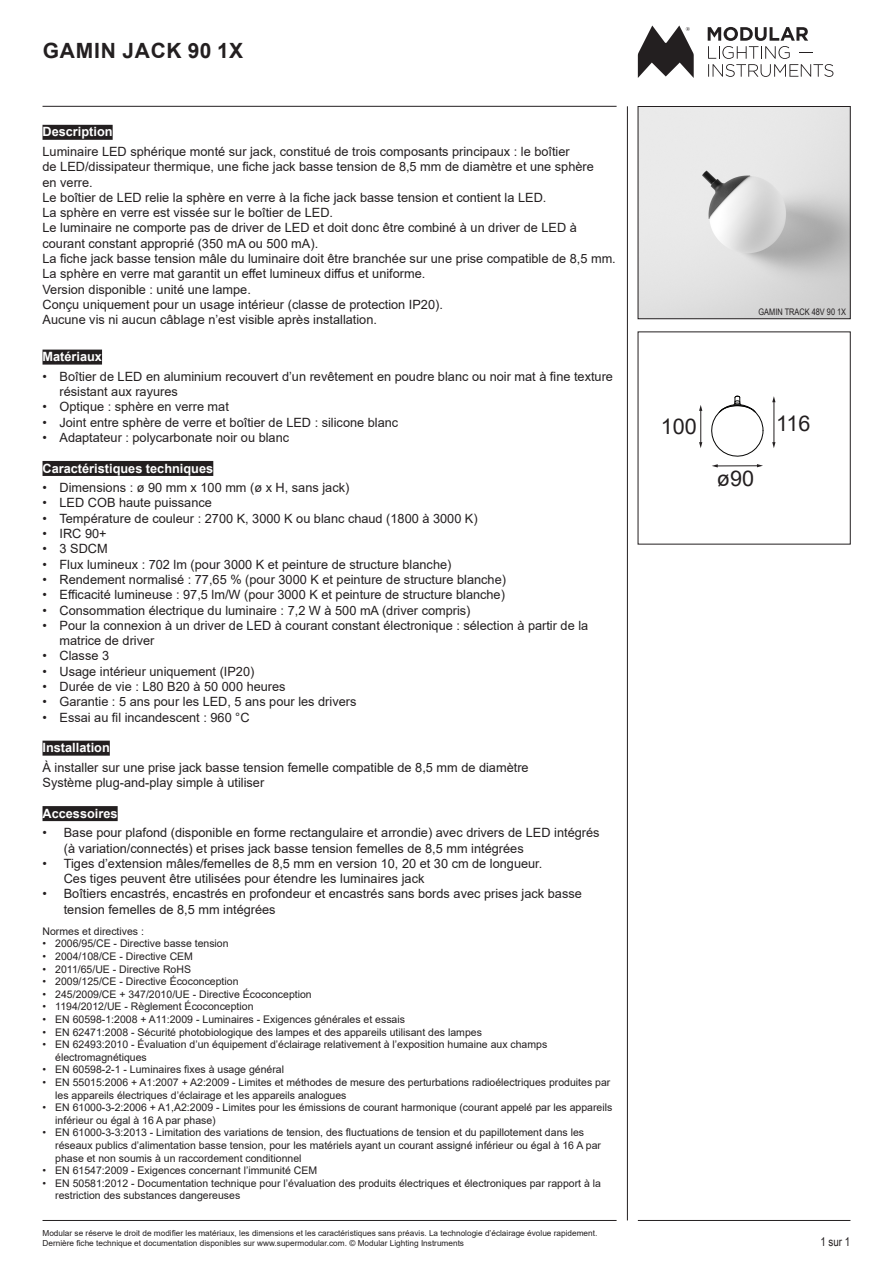
<style>
.page{position:relative;width:893px;height:1263px;background:#fff}
.page>*{position:absolute;margin:0;border:0;box-sizing:border-box;transform-origin:0 0}
.t1{font:21.6px "Arial";color:#231f20}
.t2{font:700 21px "Arial";letter-spacing:.035em;color:#231f20}
.t3{font:12.75px/15.3px "Arial";color:#231f20}
.t4{font:700 12.75px "Arial";color:#fff}
.t5{font:12px "Arial Narrow";color:#231f20}
.t6{font:10.5px/12.6px "Arial";color:#231f20}
.t7{font:9px "Arial Narrow";color:#231f20}
.t8{font:8.25px/9.9px "Arial";color:#231f20}
</style>
<div class="page">
<div style="left:43px;top:125px;width:70px;height:15px;background:#231f20"></div>
<div style="left:43px;top:350px;width:59px;height:15px;background:#231f20"></div>
<div style="left:43px;top:461px;width:170px;height:15px;background:#231f20"></div>
<div style="left:43px;top:741px;width:67px;height:15px;background:#231f20"></div>
<div style="left:43px;top:806px;width:75px;height:15px;background:#231f20"></div>
<hr style="left:43px;top:106px;width:574px;height:1px;background:#231f20">
<hr style="left:627px;top:106px;width:1px;height:1114px;background:#231f20">
<hr style="left:638px;top:1220px;width:212px;height:1px;background:#231f20">
<hr style="left:43px;top:1220px;width:574px;height:1px;background:#231f20">
<svg style="left:708px;top:27px;width:125px;height:50px"></svg>
<svg style="left:638px;top:26px;width:56px;height:52px"></svg>
<img style="left:640px;top:108px;width:208px;height:209px">
<div style="left:638px;top:106px;width:212px;height:213px;border:1px solid #231f20"></div>
<hr style="left:700px;top:410px;width:1px;height:33px;background:#231f20">
<svg style="left:699px;top:442px;width:3px;height:6px"></svg>
<svg style="left:699px;top:405px;width:3px;height:6px"></svg>
<svg style="left:711px;top:395px;width:53px;height:72px"></svg>
<hr style="left:774px;top:401px;width:1px;height:42px;background:#231f20">
<svg style="left:772px;top:442px;width:3px;height:6px"></svg>
<svg style="left:772px;top:396px;width:3px;height:6px"></svg>
<h2 class="t2" style="left:43px;top:36px;width:202px">GAMIN JACK 90 1X</h2>
<p class="t4" style="left:43px;top:123px;width:72px">Description</p>
<p class="t3" style="left:43px;top:144px;width:575px">Luminaire LED sphérique monté sur jack, constitué de trois composants principaux : le boîtier<br>de LED/dissipateur thermique, une fiche jack basse tension de 8,5 mm de diamètre et une sphère<br>en verre.<br>Le boîtier de LED relie la sphère en verre à la fiche jack basse tension et contient la LED.<br>La sphère en verre est vissée sur le boîtier de LED.<br>Le luminaire ne comporte pas de driver de LED et doit donc être combiné à un driver de LED à courant constant approprié (350 mA ou 500 mA).<br>La fiche jack basse tension mâle du luminaire doit être branchée sur une prise compatible de 8,5 mm.<br>La sphère en verre mat garantit un effet lumineux diffus et uniforme.<br>Version disponible : unité une lampe.<br>Conçu uniquement pour un usage intérieur (classe de protection IP20).<br>Aucune vis ni aucun câblage n’est visible après installation.</p>
<p class="t4" style="left:43px;top:348px;width:61px">Matériaux</p>
<p class="t3" style="left:60px;top:368px;width:555px;text-indent:-17px">• Boîtier de LED en aluminium recouvert d’un revêtement en poudre blanc ou noir mat à fine texture résistant aux rayures</p>
<p class="t3" style="left:43px;top:399px;width:188px">• Optique : sphère en verre mat</p>
<p class="t3" style="left:43px;top:414px;width:357px">• Joint entre sphère de verre et boîtier de LED : silicone blanc</p>
<p class="t3" style="left:43px;top:430px;width:248px">• Adaptateur : polycarbonate noir ou blanc</p>
<p class="t4" style="left:43px;top:459px;width:172px">Caractéristiques techniques</p>
<p class="t3" style="left:43px;top:480px;width:308px">• Dimensions : ø 90 mm x 100 mm (ø x H, sans jack)</p>
<p class="t3" style="left:43px;top:495px;width:171px">• LED COB haute puissance</p>
<p class="t3" style="left:43px;top:510px;width:437px">• Température de couleur : 2700 K, 3000 K ou blanc chaud (1800 à 3000 K)</p>
<p class="t3" style="left:43px;top:526px;width:66px">• IRC 90+</p>
<p class="t3" style="left:43px;top:541px;width:67px">• 3 SDCM</p>
<p class="t3" style="left:43px;top:556px;width:410px">• Flux lumineux : 702 lm (pour 3000 K et peinture de structure blanche)</p>
<p class="t3" style="left:43px;top:572px;width:465px">• Rendement normalisé : 77,65 % (pour 3000 K et peinture de structure blanche)</p>
<p class="t3" style="left:43px;top:587px;width:464px">• Efficacité lumineuse : 97,5 lm/W (pour 3000 K et peinture de structure blanche)</p>
<p class="t3" style="left:43px;top:602px;width:429px">• Consommation électrique du luminaire : 7,2 W à 500 mA (driver compris)</p>
<p class="t3" style="left:60px;top:618px;width:530px;text-indent:-17px">• Pour la connexion à un driver de LED à courant constant électronique : sélection à partir de la matrice de driver</p>
<p class="t3" style="left:43px;top:648px;width:68px">• Classe 3</p>
<p class="t3" style="left:43px;top:663px;width:213px">• Usage intérieur uniquement (IP20)</p>
<p class="t3" style="left:43px;top:679px;width:245px">• Durée de vie : L80 B20 à 50 000 heures</p>
<p class="t3" style="left:43px;top:694px;width:315px">• Garantie : 5 ans pour les LED, 5 ans pour les drivers</p>
<p class="t3" style="left:43px;top:709px;width:209px">• Essai au fil incandescent : 960 °C</p>
<p class="t4" style="left:43px;top:739px;width:69px">Installation</p>
<p class="t3" style="left:43px;top:759px;width:488px">À installer sur une prise jack basse tension femelle compatible de 8,5 mm de diamètre<br>Système plug-and-play simple à utiliser</p>
<p class="t4" style="left:43px;top:804px;width:77px">Accessoires</p>
<p class="t3" style="left:64px;top:825px;width:537px;text-indent:-21px">• Base pour plafond (disponible en forme rectangulaire et arrondie) avec drivers de LED intégrés (à variation/connectés) et prises jack basse tension femelles de 8,5 mm intégrées</p>
<p class="t3" style="left:64px;top:856px;width:480px;text-indent:-21px">• Tiges d’extension mâles/femelles de 8,5 mm en version 10, 20 et 30 cm de longueur.<br>Ces tiges peuvent être utilisées pour étendre les luminaires jack</p>
<p class="t3" style="left:64px;top:886px;width:520px;text-indent:-21px">• Boîtiers encastrés, encastrés en profondeur et encastrés sans bords avec prises jack basse tension femelles de 8,5 mm intégrées</p>
<p class="t6" style="left:43px;top:925px;width:103px">Normes et directives :</p>
<p class="t6" style="left:43px;top:937px;width:188px">• 2006/95/CE - Directive basse tension</p>
<p class="t6" style="left:43px;top:950px;width:152px">• 2004/108/CE - Directive CEM</p>
<p class="t6" style="left:43px;top:962px;width:150px">• 2011/65/UE - Directive RoHS</p>
<p class="t6" style="left:43px;top:975px;width:198px">• 2009/125/CE - Directive Écoconception</p>
<p class="t6" style="left:43px;top:988px;width:271px">• 245/2009/CE + 347/2010/UE - Directive Écoconception</p>
<p class="t6" style="left:43px;top:1000px;width:212px">• 1194/2012/UE - Règlement Écoconception</p>
<p class="t6" style="left:43px;top:1013px;width:364px">• EN 60598-1:2008 + A11:2009 - Luminaires - Exigences générales et essais</p>
<p class="t6" style="left:43px;top:1025px;width:441px">• EN 62471:2008 - Sécurité photobiologique des lampes et des appareils utilisant des lampes</p>
<p class="t6" style="left:55px;top:1038px;width:493px;text-indent:-13px">• EN 62493:2010 - Évaluation d’un équipement d’éclairage relativement à l’exposition humaine aux champs électromagnétiques</p>
<p class="t6" style="left:43px;top:1063px;width:243px">• EN 60598-2-1 - Luminaires fixes à usage général</p>
<p class="t6" style="left:55px;top:1076px;width:557px;text-indent:-13px">• EN 55015:2006 + A1:2007 + A2:2009 - Limites et méthodes de mesure des perturbations radioélectriques produites par les appareils électriques d’éclairage et les appareils analogues</p>
<p class="t6" style="left:55px;top:1101px;width:559px;text-indent:-13px">• EN 61000-3-2:2006 + A1,A2:2009 - Limites pour les émissions de courant harmonique (courant appelé par les appareils inférieur ou égal à 16 A par phase)</p>
<p class="t6" style="left:55px;top:1126px;width:547px;text-indent:-13px">• EN 61000-3-3:2013 - Limitation des variations de tension, des fluctuations de tension et du papillotement dans les réseaux publics d’alimentation basse tension, pour les matériels ayant un courant assigné inférieur ou égal à 16 A par phase et non soumis à un raccordement conditionnel</p>
<p class="t6" style="left:43px;top:1164px;width:276px">• EN 61547:2009 - Exigences concernant l’immunité CEM</p>
<p class="t6" style="left:55px;top:1177px;width:547px;text-indent:-13px">• EN 50581:2012 - Documentation technique pour l’évaluation des produits électriques et électroniques par rapport à la restriction des substances dangereuses</p>
<p class="t7" style="left:758px;top:305px;width:89px">GAMIN TRACK 48V 90 1X</p>
<h1 class="t1" style="left:661px;top:411px;width:38px">100</h1>
<h1 class="t1" style="left:776px;top:409px;width:36px">116</h1>
<h1 class="t1" style="left:717px;top:463px;width:39px">ø90</h1>
<p class="t8" style="left:43px;top:1228px;width:556px">Modular se réserve le droit de modifier les matériaux, les dimensions et les caractéristiques sans préavis. La technologie d’éclairage évolue rapidement.<br>Dernière fiche technique et documentation disponibles sur www.supermodular.com. © Modular Lighting Instruments</p>
<p class="t5" style="left:820px;top:1233px;width:32px">1 sur 1</p>
</div>
